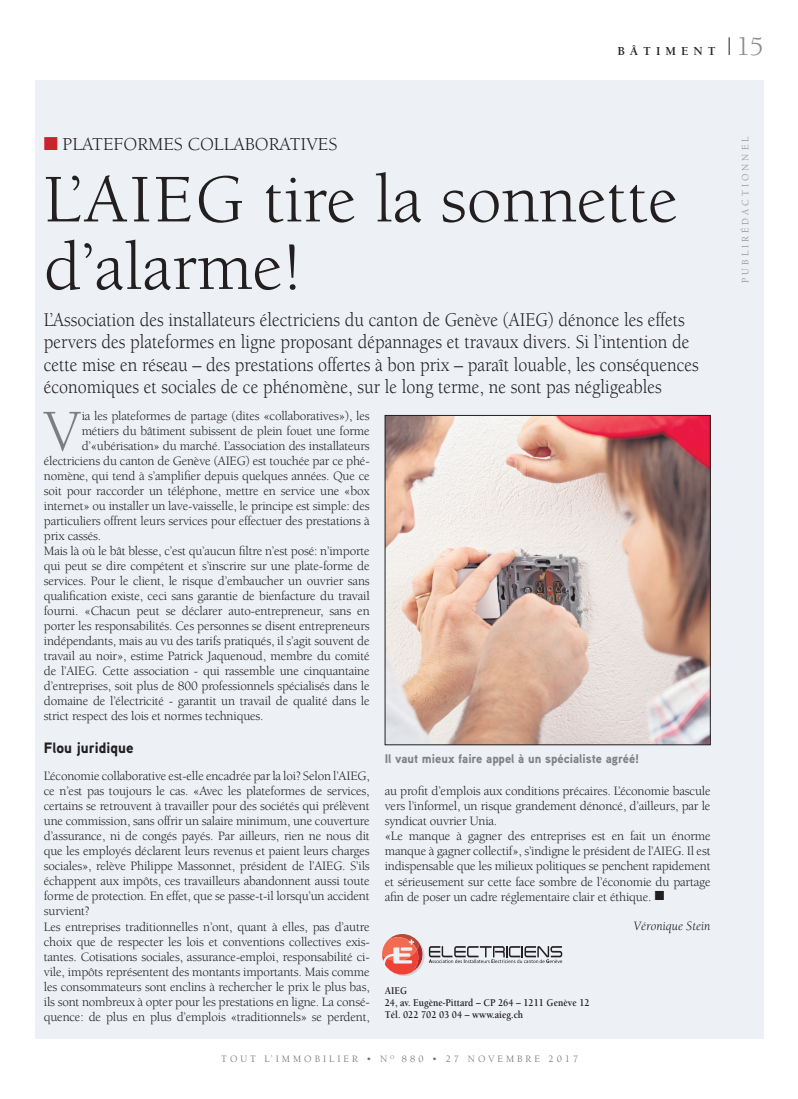
<style>
.page{position:relative;width:798px;height:1099px;background:#fff}
.page>*{position:absolute;margin:0;border:0;box-sizing:border-box;transform-origin:0 0}
.t1{font:70px/67.5px "Berkeley";color:#231f20}
.t2{font:60.38px "Berkeley";color:#7c7e81}
.t3{font:20px/22.5px "Berkeley";color:#231f20;scale:.9 1}
.t4{font:18.75px "Berkeley";color:#231f20}
.t5{font:900 15px "Aaux Pro";color:#231f20}
.t6{font:13.12px/15px "Berkeley";letter-spacing:-.015em;color:#231f20}
.t7{font:italic 13.12px "Berkeley";color:#231f20}
.t8{font:900 12.5px "Aaux Pro";color:#808285}
.t9{font:700 12.5px "Berkeley";letter-spacing:.4em;color:#231f20}
.t10{font:700 10.62px/11.9px "Berkeley";color:#231f20;scale:.9 1}
.t11{font:10px "Berkeley";letter-spacing:.3em;color:#6c6d70}
.t12{font:10px "Berkeley";letter-spacing:.3em;color:#8a8c8f}
.s1{font-weight:400;font-size:27.5px;color:#8a8c8f}
.s2{color:#c8242b}
</style>
<div class="page">
<svg style="left:728px;top:37px;width:1px;height:18px"></svg>
<div style="left:36px;top:80px;width:727px;height:959px;background:#edf1f6"></div>
<img style="left:386px;top:417px;width:322px;height:326px">
<div style="left:384px;top:415px;width:326px;height:330px;border:1px solid #231f20"></div>
<svg style="left:382px;top:934px;width:180px;height:42px"></svg>
<p class="t9" style="left:617px;top:45px;width:148px">BÂTIMENT <span class="s1">15</span></p>
<h3 class="t4" style="left:44px;top:134px;width:295px"><span class="s2">■</span> PLATEFORMES COLLABORATIVES</h3>
<h1 class="t1" style="left:44px;top:167px;width:635px">L’AIEG tire la sonnette d’alarme!</h1>
<p class="t3" style="left:44px;top:308px;width:729px">L’Association des installateurs électriciens du canton de Genève (AIEG) dénonce les effets pervers des plateformes en ligne proposant dépannages et travaux divers. Si l’intention de cette mise en réseau – des prestations offertes à bon prix – paraît louable, les conséquences économiques et sociales de ce phénomène, sur le long terme, ne sont pas négligeables</p>
<h2 class="t2" style="left:44px;top:399px;width:38px">V</h2>
<p class="t6" style="left:82px;top:409px;width:289px">ia les plateformes de partage (dites «collaboratives»), les</p>
<p class="t6" style="left:82px;top:424px;width:289px">métiers du bâtiment subissent de plein fouet une forme</p>
<p class="t6" style="left:82px;top:439px;width:289px">d’«ubérisation» du marché. L’association des installateurs</p>
<p class="t6" style="left:44px;top:454px;width:327px">électriciens du canton de Genève (AIEG) est touchée par ce phé-</p>
<p class="t6" style="left:44px;top:469px;width:327px">nomène, qui tend à s’amplifier depuis quelques années. Que ce</p>
<p class="t6" style="left:44px;top:484px;width:327px">soit pour raccorder un téléphone, mettre en service une «box</p>
<p class="t6" style="left:44px;top:499px;width:327px">internet» ou installer un lave-vaisselle, le principe est simple: des</p>
<p class="t6" style="left:44px;top:514px;width:327px">particuliers offrent leurs services pour effectuer des prestations à</p>
<p class="t6" style="left:44px;top:529px;width:59px">prix cassés.</p>
<p class="t6" style="left:44px;top:544px;width:327px">Mais là où le bât blesse, c’est qu’aucun filtre n’est posé: n’importe</p>
<p class="t6" style="left:44px;top:559px;width:327px">qui peut se dire compétent et s’inscrire sur une plate-forme de</p>
<p class="t6" style="left:44px;top:574px;width:327px">services. Pour le client, le risque d’embaucher un ouvrier sans</p>
<p class="t6" style="left:44px;top:589px;width:327px">qualification existe, ceci sans garantie de bienfacture du travail</p>
<p class="t6" style="left:44px;top:604px;width:327px">fourni. «Chacun peut se déclarer auto-entrepreneur, sans en</p>
<p class="t6" style="left:44px;top:619px;width:327px">porter les responsabilités. Ces personnes se disent entrepreneurs</p>
<p class="t6" style="left:44px;top:634px;width:327px">indépendants, mais au vu des tarifs pratiqués, il s’agit souvent de</p>
<p class="t6" style="left:44px;top:649px;width:327px">travail au noir», estime Patrick Jaquenoud, membre du comité</p>
<p class="t6" style="left:44px;top:664px;width:327px">de l’AIEG. Cette association - qui rassemble une cinquantaine</p>
<p class="t6" style="left:44px;top:679px;width:327px">d’entreprises, soit plus de 800 professionnels spécialisés dans le</p>
<p class="t6" style="left:44px;top:694px;width:327px">domaine de l’électricité - garantit un travail de qualité dans le</p>
<p class="t6" style="left:44px;top:709px;width:221px">strict respect des lois et normes techniques.</p>
<p class="t5" style="left:44px;top:738px;width:91px">Flou juridique</p>
<p class="t6" style="left:44px;top:769px;width:327px">L’économie collaborative est-elle encadrée par la loi? Selon l’AIEG, ce n’est pas toujours le cas. «Avec les plateformes de services, certains se retrouvent à travailler pour des sociétés qui prélèvent une commission, sans offrir un salaire minimum, une couverture d’assurance, ni de congés payés. Par ailleurs, rien ne nous dit que les employés déclarent leurs revenus et paient leurs charges sociales», relève Philippe Massonnet, président de l’AIEG. S’ils échappent aux impôts, ces travailleurs abandonnent aussi toute forme de protection. En effet, que se passe-t-il lorsqu’un accident survient?<br>Les entreprises traditionnelles n’ont, quant à elles, pas d’autre choix que de respecter les lois et conventions collectives exis&shy;tantes. Cotisations sociales, assurance-emploi, responsabilité ci&shy;vile, impôts représentent des montants importants. Mais comme les consommateurs sont enclins à rechercher le prix le plus bas, ils sont nombreux à opter pour les prestations en ligne. La consé&shy;quence: de plus en plus d’emplois «traditionnels» se perdent,</p>
<p class="t8" style="left:384px;top:751px;width:256px">Il vaut mieux faire appel à un spécialiste agréé!</p>
<p class="t6" style="left:384px;top:784px;width:327px">au profit d’emplois aux conditions précaires. L’économie bascule vers l’informel, un risque grandement dénoncé, d’ailleurs, par le syndicat ouvrier Unia.<br>«Le manque à gagner des entreprises est en fait un énorme manque à gagner collectif», s’indigne le président de l’AIEG. Il est indispensable que les milieux politiques se penchent rapidement et sérieusement sur cette face sombre de l’économie du partage afin de poser un cadre réglementaire clair et éthique. ■</p>
<p class="t7" style="left:633px;top:919px;width:79px">Véronique Stein</p>
<p class="t10" style="left:384px;top:984px;width:229px">AIEG<br>24, av. Eugène-Pittard – CP 264 – 1211 Genève 12<br>Tél. 022 702 03 04 – www.aieg.ch</p>
<p class="t11" style="left:221px;top:1053px;width:358px">TOUT L’IMMOBILIER • N <sup>O</sup> 880 • 27 NOVEMBRE 2017</p>
<p class="t12" style="left:739px;top:283px;width:148px;rotate:-90deg">PUBLIRÉDACTIONNEL</p>
</div>
